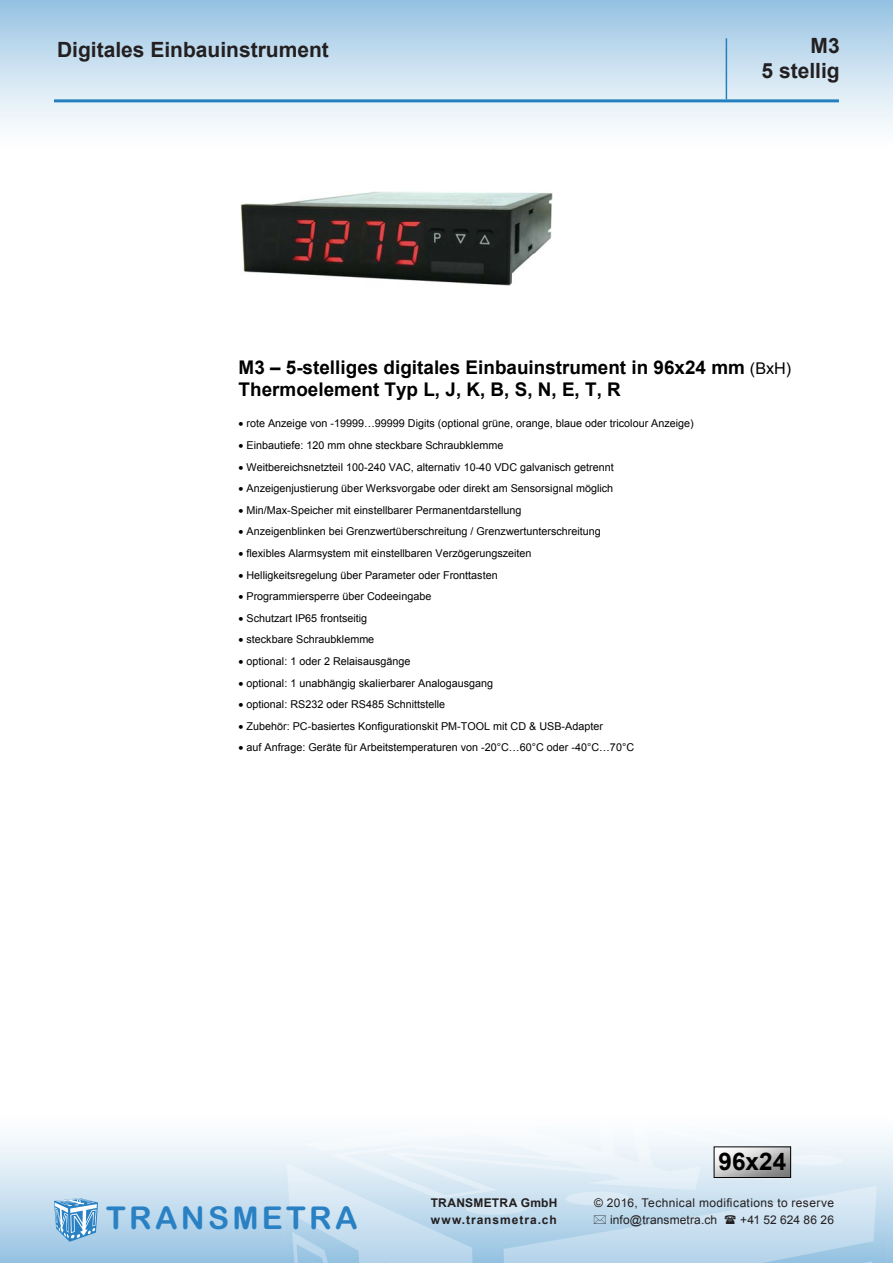
<style>
.page{position:relative;width:893px;height:1263px;background:#fff}
.page>*{position:absolute;margin:0;border:0;box-sizing:border-box;transform-origin:0 0}
.t1{font:31.5px "Arial Rounded MT Bold";letter-spacing:.105em;color:#2981c4}
.t2{font:700 24.3px "Arial";color:#000}
.t3{font:700 21px "Arial";color:#231f20}
.t4{font:700 18.9px/21.8px "Arial";color:#000}
.t5{font:12px "Arial";letter-spacing:.025em;color:#231f20}
.t6{font:700 12px "Arial";letter-spacing:.065em;color:#231f20}
.t7{font:700 12px "Arial";letter-spacing:.02em;color:#231f20}
.t8{font:12px "Arial";letter-spacing:.005em;color:#231f20}
.t9{font:10.8px "Arial";color:#000}
.s1{font-weight:400;font-size:16.2px}
</style>
<div class="page">
<div style="left:0;top:1093px;width:893px;height:170px;background:linear-gradient(to bottom,#fff,#9dc6e4)"></div>
<img style="left:278px;top:1103px;width:615px;height:160px">
<div style="left:0;top:0;width:893px;height:170px;background:linear-gradient(to bottom,#9bc5e4,#fff)"></div>
<svg style="left:54px;top:1198px;width:44px;height:44px;background:#85b7dd"></svg>
<hr style="left:54px;top:99px;width:785px;height:3px;background:#2380be">
<hr style="left:726px;top:38px;width:1px;height:61px;background:#2380be">
<img style="left:240px;top:191px;width:312px;height:94px">
<img style="left:716px;top:1149px;width:73px;height:27px">
<div style="left:714px;top:1147px;width:77px;height:31px;border:1px solid #000"></div>
<svg style="left:594px;top:1215px;width:12px;height:9px"></svg>
<svg style="left:725px;top:1215px;width:11px;height:9px"></svg>
<p class="t3" style="left:57px;top:35px;width:273px">Digitales Einbauinstrument</p>
<p class="t3" style="left:810px;top:32px;width:31px">M3</p>
<p class="t3" style="left:761px;top:57px;width:80px">5 stellig</p>
<p class="t4" style="left:239px;top:357px;width:554px">M3 – 5-stelliges digitales Einbauinstrument in 96x24 mm <span class="s1">(BxH)<br></span>Thermoelement Typ L, J, K, B, S, N, E, T, R</p>
<p class="t9" style="left:239px;top:416px;width:457px">• rote Anzeige von -19999…99999 Digits (optional grüne, orange, blaue oder tricolour Anzeige)</p>
<p class="t9" style="left:239px;top:438px;width:266px">• Einbautiefe: 120 mm ohne steckbare Schraubklemme</p>
<p class="t9" style="left:239px;top:460px;width:377px">• Weitbereichsnetzteil 100-240 VAC, alternativ 10-40 VDC galvanisch getrennt</p>
<p class="t9" style="left:239px;top:481px;width:376px">• Anzeigenjustierung über Werksvorgabe oder direkt am Sensorsignal möglich</p>
<p class="t9" style="left:239px;top:503px;width:284px">• Min/Max-Speicher mit einstellbarer Permanentdarstellung</p>
<p class="t9" style="left:239px;top:524px;width:364px">• Anzeigenblinken bei Grenzwertüberschreitung / Grenzwertunterschreitung</p>
<p class="t9" style="left:239px;top:546px;width:295px">• flexibles Alarmsystem mit einstellbaren Verzögerungszeiten</p>
<p class="t9" style="left:239px;top:568px;width:261px">• Helligkeitsregelung über Parameter oder Fronttasten</p>
<p class="t9" style="left:239px;top:589px;width:194px">• Programmiersperre über Codeeingabe</p>
<p class="t9" style="left:239px;top:611px;width:130px">• Schutzart IP65 frontseitig</p>
<p class="t9" style="left:239px;top:632px;width:137px">• steckbare Schraubklemme</p>
<p class="t9" style="left:239px;top:654px;width:173px">• optional: 1 oder 2 Relaisausgänge</p>
<p class="t9" style="left:239px;top:676px;width:256px">• optional: 1 unabhängig skalierbarer Analogausgang</p>
<p class="t9" style="left:239px;top:697px;width:208px">• optional: RS232 oder RS485 Schnittstelle</p>
<p class="t9" style="left:239px;top:719px;width:366px">• Zubehör: PC-basiertes Konfigurationskit PM-TOOL mit CD &amp; USB-Adapter</p>
<p class="t9" style="left:239px;top:740px;width:397px">• auf Anfrage: Geräte für Arbeitstemperaturen von -20°C…60°C oder -40°C…70°C</p>
<p class="t1" style="left:106px;top:1199px;width:253px">TRANSMETRA</p>
<p class="t2" style="left:719px;top:1145px;width:69px">96x24</p>
<p class="t7" style="left:431px;top:1195px;width:128px">TRANSMETRA GmbH</p>
<p class="t5" style="left:594px;top:1195px;width:241px">© 2016, Technical modifications to reserve</p>
<p class="t6" style="left:431px;top:1212px;width:127px">www.transmetra.ch</p>
<p class="t5" style="left:610px;top:1212px;width:109px">info@transmetra.ch</p>
<p class="t8" style="left:740px;top:1212px;width:95px">+41 52 624 86 26</p>
</div>
